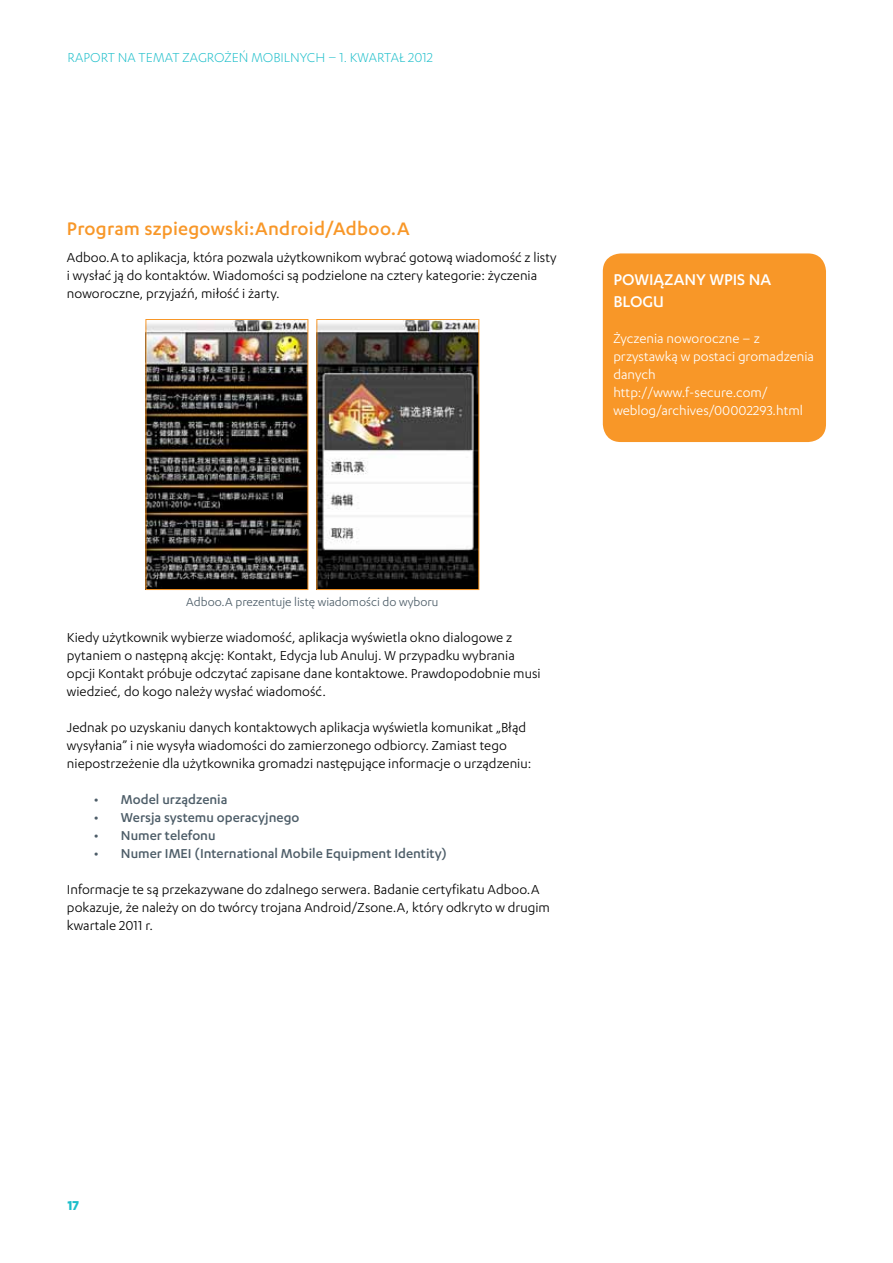
<style>
.page{position:relative;width:893px;height:1263px;background:#fff}
.page>*{position:absolute;margin:0;border:0;box-sizing:border-box;transform-origin:0 0}
.t1{font:500 21px "F Secure Sans";letter-spacing:.015em;color:#f89728}
.t2{font:500 18px/21.6px "F Secure Sans";color:#fff}
.t3{font:15px/18px "F Secure Sans";color:#000}
.t4{font:15px/18px "F Secure Sans";color:#fff}
.t5{font:500 15px "F Secure Sans";color:#4d5d68}
.t6{font:300 15px "F Secure Sans";color:#1cbeca}
.t7{font:700 15px "F Secure Sans";color:#1cbeca}
.t8{font:13.5px "F Secure Sans";color:#4d5d68}
</style>
<div class="page">
<img style="left:148px;top:321px;width:158px;height:267px">
<div style="left:146px;top:319px;width:162px;height:271px;border:1px solid #f89728"></div>
<img style="left:319px;top:321px;width:158px;height:267px">
<div style="left:317px;top:319px;width:162px;height:271px;border:1px solid #f89728"></div>
<div style="left:603px;top:253px;width:223px;height:189px;background:#f89728;border-radius:18px"></div>
<p class="t6" style="left:68px;top:49px;width:367px">RAPORT NA TEMAT ZAGROŻEŃ MOBILNYCH – 1. KWARTAŁ 2012</p>
<h1 class="t1" style="left:67px;top:217px;width:344px">Program szpiegowski:Android/Adboo.A</h1>
<p class="t3" style="left:67px;top:248px;width:491px">Adboo.A to aplikacja, która pozwala użytkownikom wybrać gotową wiadomość z listy i wysłać ją do kontaktów. Wiadomości są podzielone na cztery kategorie: życzenia noworoczne, przyjaźń, miłość i żarty.</p>
<p class="t2" style="left:613px;top:268px;width:159px">Powiązany wpis na blogu</p>
<p class="t4" style="left:613px;top:329px;width:202px">Życzenia noworoczne – z przystawką w postaci gromadzenia danych http://www.f-secure.com/ weblog/archives/00002293.html</p>
<p class="t8" style="left:186px;top:594px;width:254px">Adboo.A prezentuje listę wiadomości do wyboru</p>
<p class="t3" style="left:67px;top:628px;width:475px">Kiedy użytkownik wybierze wiadomość, aplikacja wyświetla okno dialogowe z pytaniem o następną akcję: Kontakt, Edycja lub Anuluj. W przypadku wybrania opcji Kontakt próbuje odczytać zapisane dane kontaktowe. Prawdopodobnie musi wiedzieć, do kogo należy wysłać wiadomość.</p>
<p class="t3" style="left:67px;top:718px;width:466px">Jednak po uzyskaniu danych kontaktowych aplikacja wyświetla komunikat „Błąd wysyłania” i nie wysyła wiadomości do zamierzonego odbiorcy. Zamiast tego niepostrzeżenie dla użytkownika gromadzi następujące informacje o urządzeniu:</p>
<p class="t5" style="left:94px;top:791px;width:135px">• Model urządzenia</p>
<p class="t5" style="left:94px;top:809px;width:207px">• Wersja systemu operacyjnego</p>
<p class="t5" style="left:94px;top:827px;width:123px">• Numer telefonu</p>
<p class="t5" style="left:94px;top:845px;width:79px">• Numer IMEI</p>
<p class="t5" style="left:195px;top:845px;width:254px">(International Mobile Equipment Identity)</p>
<p class="t3" style="left:67px;top:880px;width:485px">Informacje te są przekazywane do zdalnego serwera. Badanie certyfikatu Adboo.A pokazuje, że należy on do twórcy trojana Android/Zsone.A, który odkryto w drugim kwartale 2011 r.</p>
<p class="t7" style="left:68px;top:1197px;width:13px">17</p>
</div>
